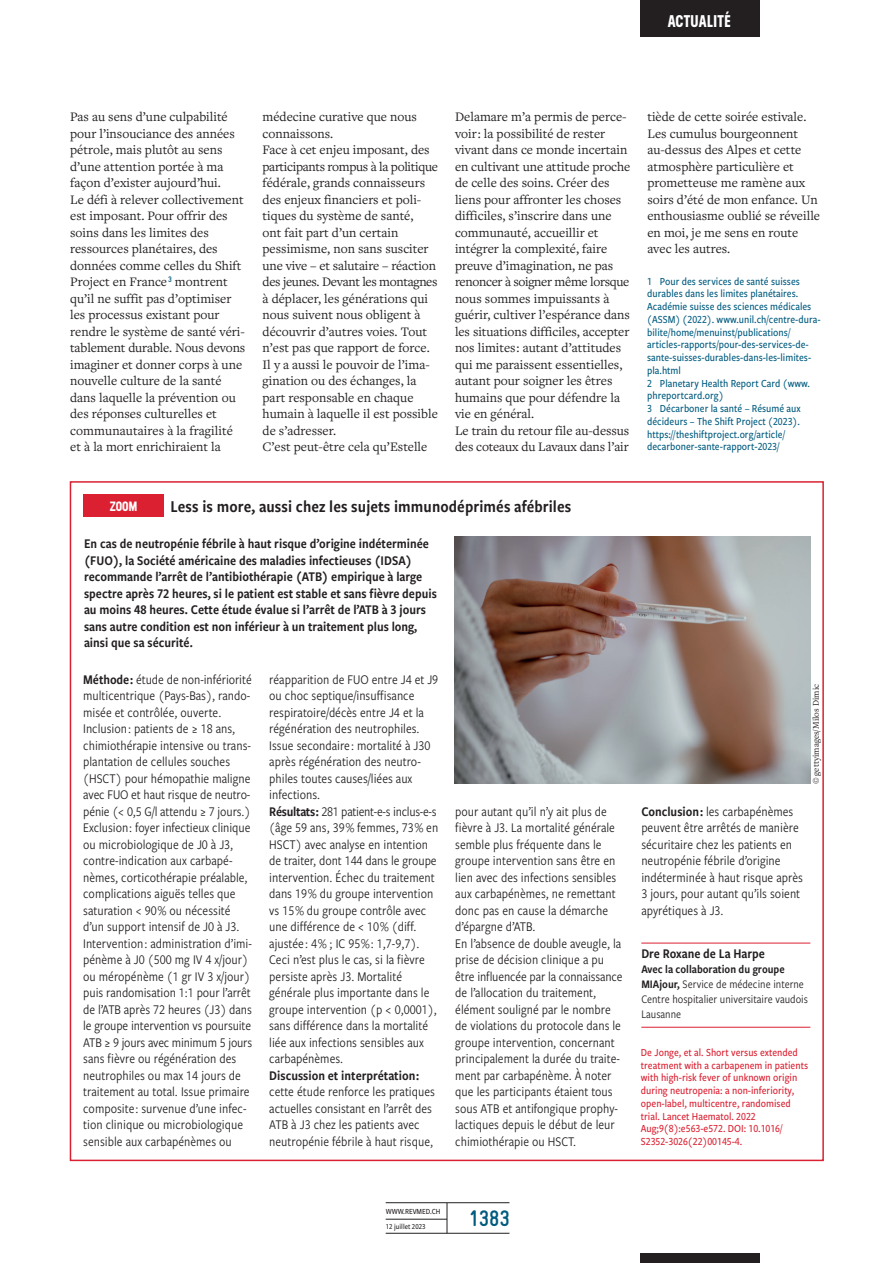
<style>
.page{position:relative;width:893px;height:1263px;background:#fff}
.page>*{position:absolute;margin:0;border:0;box-sizing:border-box;transform-origin:0 0}
.t1{font:700 22.5px "Gravur Condensed Pro";color:#005b7f}
.N_Encart_Titre_noir{font:17.25px "Freight Sans Cnd Pro Semi";letter-spacing:.005em;color:#231f20}
.t2{font:700 16.95px "Neusa";letter-spacing:.005em;color:#fff}
.N_Encart_texte_courant_drapeau{font:13.8px/16.5px "Freight Sans Cnd Pro";color:#231f20}
.N_Encart_texte_courant_drapeau-2{font:13.8px/16.5px "Freight Sans Cnd Pro Semi";color:#231f20}
.N_Encart_Auteur{font:13.8px "Freight Sans Cnd Pro Semi";color:#231f20}
.N_Texte_courant{font:13.5px/16.5px "Freight Text Pro";color:#231f20}
.N_Encart_Rubrique{font:700 13.5px "Neusa";color:#fff}
.N_Encart_adresse{font:12px/15px "Freight Sans Cnd Pro";color:#231f20}
.N_Encart_biblio_texte_bleu{font:500 11.25px/12.8px "Freight Sans Cnd Pro";color:#005b7f}
.N_Encart_biblio_texte_rouge{font:500 11.25px/12.8px "Freight Sans Cnd Pro";color:#da2031}
.N_Copyright_image{font:9px "Freight Text Pro";color:#231f20}
.t3{font:500 8.1px "Freight Sans Cnd Pro";color:#231f20}
.t4{font:500 7.8px "Freight Sans Cnd Pro";color:#231f20}
.s1{font-family:"Freight Sans Cnd Pro Semi"}
</style>
<div class="page">
<div style="left:640px;top:0;width:119px;height:37px;background:#231f20"></div>
<hr style="left:386px;top:1202px;width:123px;height:1px;background:#231f20">
<hr style="left:386px;top:1233px;width:123px;height:1px;background:#231f20">
<hr style="left:386px;top:1219px;width:61px;height:1px;background:#231f20">
<hr style="left:447px;top:1203px;width:1px;height:30px;background:#231f20">
<div style="left:640px;top:1253px;width:119px;height:10px;background:#231f20"></div>
<div style="left:83px;top:494px;width:81px;height:23px;background:#da2031"></div>
<hr style="left:641px;top:943px;width:169px;height:1px;background:#da2031">
<hr style="left:641px;top:1027px;width:169px;height:1px;background:#da2031">
<img style="left:455px;top:537px;width:356px;height:246px">
<p class="t2" style="left:667px;top:9px;width:65px">ACTUALITÉ</p>
<p class="N_Texte_courant" style="left:70px;top:108px;width:166px">Pas au sens d’une culpabilité pour l’insouciance des années pétrole, mais plutôt au sens d’une attention portée à ma façon d’exister aujourd’hui.</p>
<p class="N_Texte_courant" style="left:70px;top:191px;width:177px">Le défi à relever collectivement est imposant. Pour offrir des soins dans les limites des ressources planétaires, des données comme celles du Shift<br>Project en France <sup>3</sup> montrent qu’il ne suffit pas d’optimiser les processus existant pour rendre le système de santé véri&shy;tablement durable. Nous devons imaginer et donner corps à une nouvelle culture de la santé dans laquelle la prévention ou des réponses culturelles et communautaires à la fragilité et à la mort enrichiraient la</p>
<p class="N_Texte_courant" style="left:263px;top:108px;width:156px">médecine curative que nous connaissons.</p>
<p class="N_Texte_courant" style="left:263px;top:141px;width:177px">Face à cet enjeu imposant, des participants rompus à la politique fédérale, grands connaisseurs des enjeux financiers et poli&shy;tiques du système de santé,<br>ont fait part d’un certain pessimisme, non sans susciter une vive – et salutaire – réaction des jeunes. Devant les montagnes à déplacer, les générations qui nous suivent nous obligent à découvrir d’autres voies. Tout n’est pas que rapport de force.<br>Il y a aussi le pouvoir de l’ima&shy;gination ou des échanges, la part responsable en chaque humain à laquelle il est possible de s’adresser.</p>
<p class="N_Texte_courant" style="left:263px;top:438px;width:166px">C’est peut-être cela qu’Estelle</p>
<p class="N_Texte_courant" style="left:455px;top:108px;width:177px">Delamare m’a permis de perce&shy;voir : la possibilité de rester vivant dans ce monde incertain en cultivant une attitude proche de celle des soins. Créer des liens pour affronter les choses difficiles, s’inscrire dans une communauté, accueillir et intégrer la complexité, faire preuve d’imagination, ne pas renoncer à soigner même lorsque nous sommes impuissants à guérir, cultiver l’espérance dans les situations difficiles, accepter nos limites : autant d’attitudes qui me paraissent essentielles, autant pour soigner les êtres humains que pour défendre la vie en général.</p>
<p class="N_Texte_courant" style="left:455px;top:422px;width:176px">Le train du retour file au-dessus des coteaux du Lavaux dans l’air</p>
<p class="N_Texte_courant" style="left:647px;top:108px;width:174px">tiède de cette soirée estivale.<br>Les cumulus bourgeonnent au-dessus des Alpes et cette atmosphère particulière et prometteuse me ramène aux soirs d’été de mon enfance. Un enthousiasme oublié se réveille en moi, je me sens en route avec les autres.</p>
<p class="N_Encart_biblio_texte_bleu" style="left:647px;top:274px;width:175px">1 Pour des services de santé suisses durables dans les limites planétaires.<br>Académie suisse des sciences médicales (ASSM) (2022). www.unil.ch/centre-dura&shy;bilite/home/menuinst/publications/ articles-rapports/pour-des-services-de&shy;sante-suisses-durables-dans-les-limites&shy;pla.html</p>
<p class="N_Encart_biblio_texte_bleu" style="left:647px;top:376px;width:164px">2 Planetary Health Report Card (www. phreportcard.org)</p>
<p class="N_Encart_biblio_texte_bleu" style="left:647px;top:402px;width:155px">3 Décarboner la santé – Résumé aux décideurs – The Shift Project (2023). https://theshiftproject.org/article/ decarboner-sante-rapport-2023/</p>
<p class="N_Encart_Rubrique" style="left:110px;top:497px;width:29px">ZOOM</p>
<p class="N_Encart_Titre_noir" style="left:171px;top:495px;width:402px">Less is more, aussi chez les sujets immunodéprimés afébriles</p>
<p class="N_Encart_texte_courant_drapeau-2" style="left:84px;top:535px;width:354px">En cas de neutropénie fébrile à haut risque d’origine indéterminée (FUO), la Société américaine des maladies infectieuses (IDSA) recommande l’arrêt de l’antibiothérapie (ATB) empirique à large spectre après 72 heures, si le patient est stable et sans fièvre depuis au moins 48 heures. Cette étude évalue si l’arrêt de l’ATB à 3 jours sans autre condition est non inférieur à un traitement plus long, ainsi que sa sécurité.</p>
<p class="N_Encart_texte_courant_drapeau" style="left:83px;top:670px;width:170px"><span class="s1">Méthode :</span> étude de non-infériorité multicentrique (Pays-Bas), rando&shy;misée et contrôlée, ouverte.<br>Inclusion : patients de ≥ 18 ans, chimiothérapie intensive ou trans&shy;plantation de cellules souches (HSCT) pour hémopathie maligne avec FUO et haut risque de neutro&shy;pénie (&lt; 0,5 G/l attendu ≥ 7 jours.)<br>Exclusion : foyer infectieux clinique ou microbiologique de J0 à J3, contre-indication aux carbapé&shy;nèmes, corticothérapie préalable, complications aiguës telles que saturation &lt; 90 % ou nécessité d’un support intensif de J0 à J3.<br>Intervention : administration d’imi&shy;pénème à J0 (500 mg IV 4 x/jour) ou méropénème (1 gr IV 3 x/jour) puis randomisation 1:1 pour l’arrêt de l’ATB après 72 heures (J3) dans le groupe intervention vs poursuite ATB ≥ 9 jours avec minimum 5 jours sans fièvre ou régénération des neutrophiles ou max 14 jours de traitement au total. Issue primaire composite : survenue d’une infec&shy;tion clinique ou microbiologique sensible aux carbapénèmes ou</p>
<p class="N_Encart_texte_courant_drapeau" style="left:269px;top:670px;width:171px">réapparition de FUO entre J4 et J9 ou choc septique/insuffisance respiratoire/décès entre J4 et la régénération des neutrophiles.<br>Issue secondaire : mortalité à J30 après régénération des neutro&shy;philes toutes causes/liées aux infections.</p>
<p class="N_Encart_texte_courant_drapeau" style="left:269px;top:802px;width:170px"><span class="s1">Résultats :</span> 281 patient-e-s inclus-e-s (âge 59 ans, 39 % femmes, 73 % en<br>HSCT) avec analyse en intention de traiter, dont 144 dans le groupe intervention. Échec du traitement dans 19 % du groupe intervention vs 15 % du groupe contrôle avec une différence de &lt; 10 % (diff. ajustée : 4 % ; IC 95 % : 1,7-9,7).<br>Ceci n’est plus le cas, si la fièvre persiste après J3. Mortalité générale plus importante dans le groupe intervention (p &lt; 0,0001), sans différence dans la mortalité liée aux infections sensibles aux carbapénèmes.</p>
<p class="N_Encart_texte_courant_drapeau" style="left:269px;top:1066px;width:167px"><span class="s1">Discussion et interprétation : </span>cette étude renforce les pratiques actuelles consistant en l’arrêt des ATB à J3 chez les patients avec neutropénie fébrile à haut risque,</p>
<p class="N_Encart_texte_courant_drapeau" style="left:455px;top:802px;width:162px">pour autant qu’il n’y ait plus de fièvre à J3. La mortalité générale semble plus fréquente dans le groupe intervention sans être en lien avec des infections sensibles aux carbapénèmes, ne remettant donc pas en cause la démarche d’épargne d’ATB.</p>
<p class="N_Encart_texte_courant_drapeau" style="left:455px;top:934px;width:169px">En l’absence de double aveugle, la prise de décision clinique a pu être influencée par la connaissance de l’allocation du traitement, élément souligné par le nombre de violations du protocole dans le groupe intervention, concernant principalement la durée du traite&shy;ment par carbapénème. À noter que les participants étaient tous sous ATB et antifongique prophy&shy;lactiques depuis le début de leur chimiothérapie ou HSCT.</p>
<p class="N_Copyright_image" style="left:810px;top:784px;width:102px;rotate:-90deg">© gettyimages/Milos Dimic</p>
<p class="N_Encart_texte_courant_drapeau" style="left:641px;top:802px;width:163px"><span class="s1">Conclusion :</span> les carbapénèmes peuvent être arrêtés de manière sécuritaire chez les patients en neutropénie fébrile d’origine indéterminée à haut risque après<br>3 jours, pour autant qu’ils soient apyrétiques à J3.</p>
<p class="N_Encart_Auteur" style="left:641px;top:944px;width:125px">Dre Roxane de La Harpe</p>
<p class="N_Encart_adresse" style="left:641px;top:961px;width:168px"><span class="s1">Avec la collaboration du groupe<br>MIAjour,</span> Service de médecine interne<br>Centre hospitalier universitaire vaudois<br>Lausanne</p>
<p class="N_Encart_biblio_texte_rouge" style="left:641px;top:1045px;width:169px">De Jonge, et al. Short versus extended treatment with a carbapenem in patients with high-risk fever of unknown origin during neutropenia: a non-inferiority, open-label, multicentre, randomised trial. Lancet Haematol. 2022<br>Aug;9(8):e563-e572. DOI: 10.1016/ S2352-3026(22)00145-4.</p>
<p class="t3" style="left:386px;top:1205px;width:56px">WWW.REVMED.CH</p>
<p class="t4" style="left:386px;top:1221px;width:41px">12 juillet 2023</p>
<h1 class="t1" style="left:469px;top:1206px;width:42px">1383</h1>
</div>
